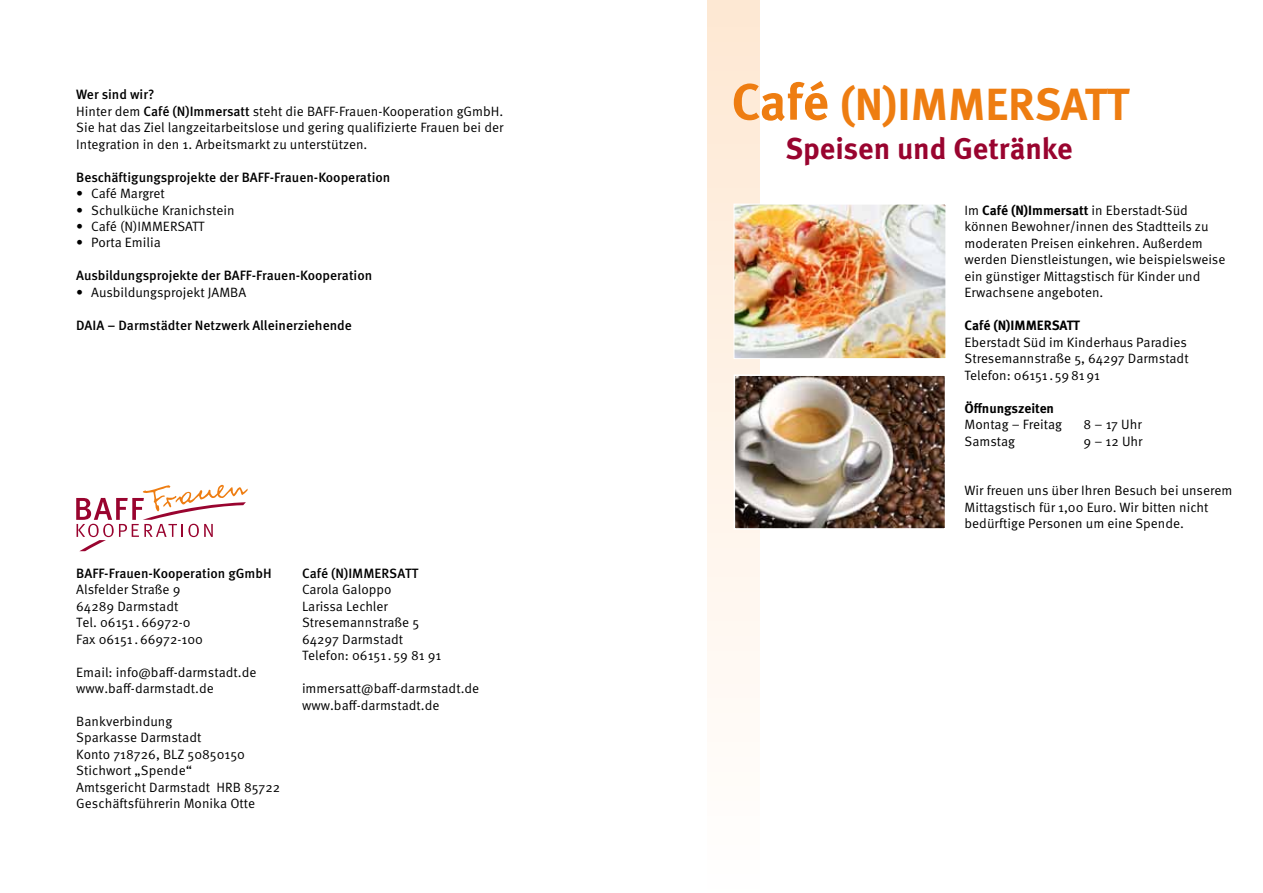
<style>
.page{position:relative;width:1263px;height:893px;background:#fff}
.page>*{position:absolute;margin:0;border:0;box-sizing:border-box;transform-origin:0 0}
.t1{font:700 45px "Meta Pro";color:#ee7d11}
.t2{font:700 30px "Meta Pro";color:#99042f}
.t3{font:13.5px/16.5px "Meta Pro";color:#000}
.t4{font:500 13.5px "Meta Pro";color:#000}
.t5{font:700 13.5px "Meta Pro";color:#000}
.s1{font-weight:500}
.s2{font-size:51px}
.s3{font-weight:700}
</style>
<div class="page">
<div style="left:708px;top:0;width:51px;height:893px;background:linear-gradient(to bottom,#fee8d3,#fffefe)"></div>
<img style="left:736px;top:206px;width:208px;height:151px">
<div style="left:734px;top:204px;width:212px;height:155px;border:1px solid #fff"></div>
<img style="left:737px;top:377px;width:206px;height:150px">
<div style="left:734px;top:374px;width:212px;height:156px;border:2px solid #fff"></div>
<svg style="left:76px;top:485px;width:172px;height:66px"></svg>
<p class="t3" style="left:76px;top:86px;width:429px"><span class="s1">Wer sind wir?<br></span>Hinter dem <span class="s1">Café (N)Immersatt</span> steht die BAFF-Frauen-Kooperation gGmbH.<br>Sie hat das Ziel langzeitarbeitslose und gering qualifizierte Frauen bei der Integration in den 1. Arbeitsmarkt zu unterstützen.</p>
<p class="t4" style="left:76px;top:168px;width:316px">Beschäftigungsprojekte der BAFF-Frauen-Kooperation</p>
<p class="t3" style="left:76px;top:185px;width:90px">• Café Margret</p>
<p class="t3" style="left:76px;top:202px;width:160px">• Schulküche Kranichstein</p>
<p class="t3" style="left:76px;top:218px;width:130px">• Café (N)IMMERSATT</p>
<p class="t3" style="left:76px;top:235px;width:86px">• Porta Emilia</p>
<p class="t4" style="left:76px;top:267px;width:298px">Ausbildungsprojekte der BAFF-Frauen-Kooperation</p>
<p class="t3" style="left:76px;top:284px;width:172px">• Ausbildungsprojekt JAMBA</p>
<p class="t4" style="left:76px;top:317px;width:277px">DAIA – Darmstädter Netzwerk Alleinerziehende</p>
<p class="t4" style="left:76px;top:564px;width:197px">BAFF-Frauen-Kooperation gGmbH</p>
<p class="t3" style="left:76px;top:581px;width:128px">Alsfelder Straße 9<br>64289 Darmstadt<br>Tel. 06151 .66972-0<br>Fax 06151 .66972-100</p>
<p class="t3" style="left:76px;top:664px;width:182px">Email: info@baff-darmstadt.de www.baff-darmstadt.de</p>
<p class="t3" style="left:76px;top:713px;width:206px">Bankverbindung<br>Sparkasse Darmstadt<br>Konto 718726, BLZ 50850150<br>Stichwort „Spende“<br>Amtsgericht Darmstadt HRB 85722<br>Geschäftsführerin Monika Otte</p>
<p class="t4" style="left:302px;top:564px;width:118px">Café (N)IMMERSATT</p>
<p class="t3" style="left:302px;top:581px;width:141px">Carola Galoppo<br>Larissa Lechler<br>Stresemannstraße 5<br>64297 Darmstadt<br>Telefon: 06151 .59 81 91</p>
<p class="t3" style="left:302px;top:680px;width:179px">immersatt@baff-darmstadt.de www.baff-darmstadt.de</p>
<h1 class="t1" style="left:731px;top:76px;width:399px"><span class="s2">Café</span> (N)IMMERSATT</h1>
<h2 class="t2" style="left:785px;top:129px;width:289px">Speisen und Getränke</h2>
<p class="t3" style="left:964px;top:202px;width:262px">Im <span class="s3">Café (N)Immersatt</span> in Eberstadt-Süd können Bewohner/innen des Stadtteils zu moderaten Preisen einkehren. Außerdem werden Dienstleistungen, wie beispielsweise ein günstiger Mittagstisch für Kinder und Erwachsene angeboten.</p>
<p class="t5" style="left:964px;top:317px;width:117px">Café (N)IMMERSATT</p>
<p class="t3" style="left:964px;top:334px;width:226px">Eberstadt Süd im Kinderhaus Paradies<br>Stresemannstraße 5, 64297 Darmstadt<br>Telefon: 06151 .598191</p>
<p class="t5" style="left:964px;top:399px;width:91px">Öffnungszeiten</p>
<p class="t3" style="left:964px;top:416px;width:99px">Montag – Freitag</p>
<p class="t3" style="left:1084px;top:416px;width:60px">8 – 17 Uhr</p>
<p class="t3" style="left:964px;top:433px;width:52px">Samstag</p>
<p class="t3" style="left:1084px;top:433px;width:60px">9 – 12 Uhr</p>
<p class="t3" style="left:964px;top:482px;width:269px">Wir freuen uns über Ihren Besuch bei unserem<br>Mittagstisch für 1,00 Euro. Wir bitten nicht bedürftige Personen um eine Spende.</p>
</div>
